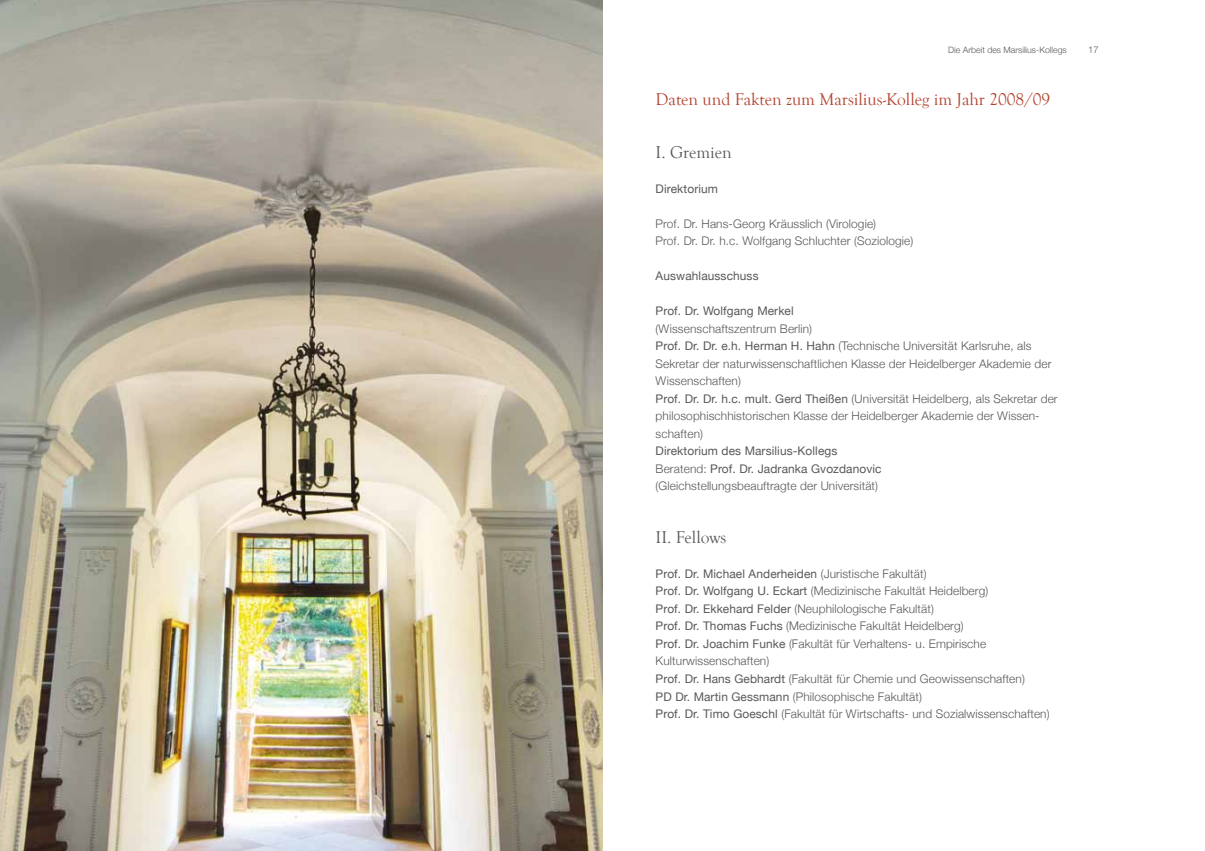
<style>
.page{position:relative;width:1205px;height:851px;background:#fff}
.page>*{position:absolute;margin:0;border:0;box-sizing:border-box;transform-origin:0 0}
.t1{font:17.5px "Goudy Old Style T";color:#b4432f}
.t2{font:17.5px "Goudy Old Style T";color:#58585a}
.t3{font:300 11.88px/17.5px "Helvetica Neue";letter-spacing:.01em;color:#58585a}
.t4{font:11.88px/17.5px "Helvetica Neue";letter-spacing:.01em;color:#58585a}
.t5{font:300 9.38px "Helvetica Neue";color:#58585a}
.t6{font:300 8.75px "Helvetica Neue";color:#58585a}
.s1{font-weight:400}
.s2{font-weight:300}
</style>
<div class="page">
<img style="left:0;top:0;width:602px;height:850px">
<p class="t6" style="left:948px;top:44px;width:120px">Die Arbeit des Marsilius-Kollegs</p>
<p class="t5" style="left:1088px;top:43px;width:12px">17</p>
<h1 class="t1" style="left:656px;top:90px;width:396px">Daten und Fakten zum Marsilius-Kolleg im Jahr 2008/09</h1>
<h1 class="t2" style="left:656px;top:142px;width:78px">I. Gremien</h1>
<p class="t4" style="left:656px;top:179px;width:64px">Direktorium</p>
<p class="t3" style="left:656px;top:214px;width:259px">Prof. Dr. Hans-Georg Kräusslich (Virologie)<br>Prof. Dr. Dr. h.c. Wolfgang Schluchter (Soziologie)</p>
<p class="t4" style="left:656px;top:267px;width:104px">Auswahlausschuss</p>
<p class="t4" style="left:656px;top:302px;width:140px">Prof. Dr. Wolfgang Merkel</p>
<p class="t3" style="left:656px;top:319px;width:403px">(Wissenschaftszentrum Berlin)<br><span class="s1">Prof. Dr. Dr. e.h. Herman H. Hahn</span> (Technische Universität Karlsruhe, als Sekretar der naturwissenschaftlichen Klasse der Heidelberger Akademie der Wissenschaften)<br><span class="s1">Prof. Dr. Dr. h.c. mult. Gerd Theißen</span> (Universität Heidelberg, als Sekretar der philosophischhistorischen Klasse der Heidelberger Akademie der Wissen&shy;schaften)</p>
<p class="t4" style="left:656px;top:442px;width:227px">Direktorium des Marsilius-Kollegs<br><span class="s2">Beratend:</span> Prof. Dr. Jadranka Gvozdanovic <span class="s2">(Gleichstellungsbeauftragte der Universität)</span></p>
<h1 class="t2" style="left:656px;top:527px;width:72px">II . Fellows</h1>
<p class="t3" style="left:656px;top:564px;width:395px"><span class="s1">Prof. Dr. Michael Anderheiden</span> (Juristische Fakultät)<br><span class="s1">Prof. Dr. Wolfgang U. Eckart</span> (Medizinische Fakultät Heidelberg)<br><span class="s1">Prof. Dr. Ekkehard Felder</span> (Neuphilologische Fakultät)<br><span class="s1">Prof. Dr. Thomas Fuchs</span> (Medizinische Fakultät Heidelberg)<br><span class="s1">Prof. Dr. Joachim Funke</span> (Fakultät für Verhaltens- u. Empirische Kulturwissenschaften)<br><span class="s1">Prof. Dr. Hans Gebhardt</span> (Fakultät für Chemie und Geowissenschaften)<br><span class="s1">PD Dr. Martin Gessmann</span> (Philosophische Fakultät)<br><span class="s1">Prof. Dr. Timo Goeschl</span> (Fakultät für Wirtschafts- und Sozialwissenschaften)</p>
</div>
